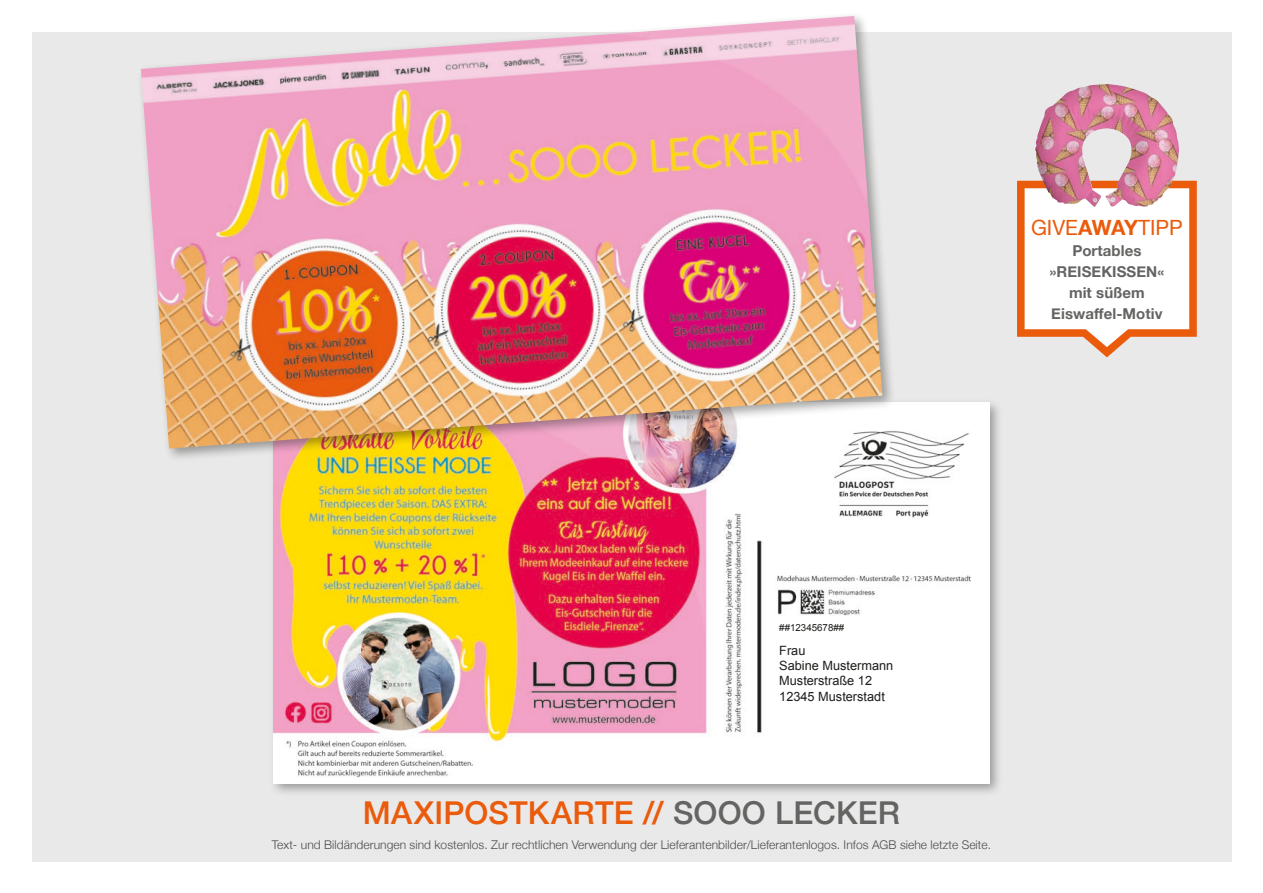
<style>
.page{position:relative;width:1263px;height:893px;background:#fff}
.page>*{position:absolute;margin:0;border:0;box-sizing:border-box;transform-origin:0 0}
.t1{font:500 31.5px "Helvetica Neue";letter-spacing:.005em;color:#ea5b0c}
.t2{font:21px "Helvetica Neue";color:#ea5b0c}
.t3{font:700 15px/21px "Helvetica Neue";letter-spacing:.005em;color:#646463;text-align:center}
.t4{font:12.75px/15.3px "Arial";color:#1d1d1b}
.t5{font:300 12px "Helvetica Neue";letter-spacing:.005em;color:#4b4b4a}
.t6{font:9.75px "Arial";color:#1d1d1b}
.s1{font-weight:700}
.s2{color:#646463}
</style>
<div class="page">
<div style="left:32px;top:32px;width:1199px;height:829px;background:#e9e9e9"></div>
<div style="left:269px;top:398px;width:734px;height:399px;background:#1d1d1b;opacity:.4"></div>
<img style="left:274px;top:402px;width:715px;height:381px">
<div style="left:136px;top:12px;width:760px;height:450px;background:#1d1d1b;opacity:.4"></div>
<img style="left:141px;top:16px;width:741px;height:433px">
<svg style="left:1017px;top:181px;width:180px;height:176px;background:#f9e3d7"></svg>
<img style="left:1035px;top:84px;width:144px;height:123px">
<h2 class="t2" style="left:1031px;top:213px;width:153px">GIVE<span class="s1">AWAY</span>TIPP</h2>
<p class="t3" style="left:1050px;top:241px;width:116px">Portables »REISEKISSEN« mit süßem<br>Eiswaffel-Motiv</p>
<p class="t6" style="left:779px;top:621px;width:67px">##12345678##</p>
<p class="t4" style="left:779px;top:643px;width:116px">Frau<br>Sabine Mustermann<br>Musterstraße 12<br>12345 Musterstadt</p>
<h1 class="t1" style="left:363px;top:788px;width:539px">MAXIPOSTKARTE // <span class="s2">SOOO LECKER</span></h1>
<p class="t5" style="left:272px;top:835px;width:721px">Text- und Bildänderungen sind kostenlos. Zur rechtlichen Verwendung der Lieferantenbilder/Lieferantenlogos. Infos AGB siehe letzte Seite.</p>
</div>
